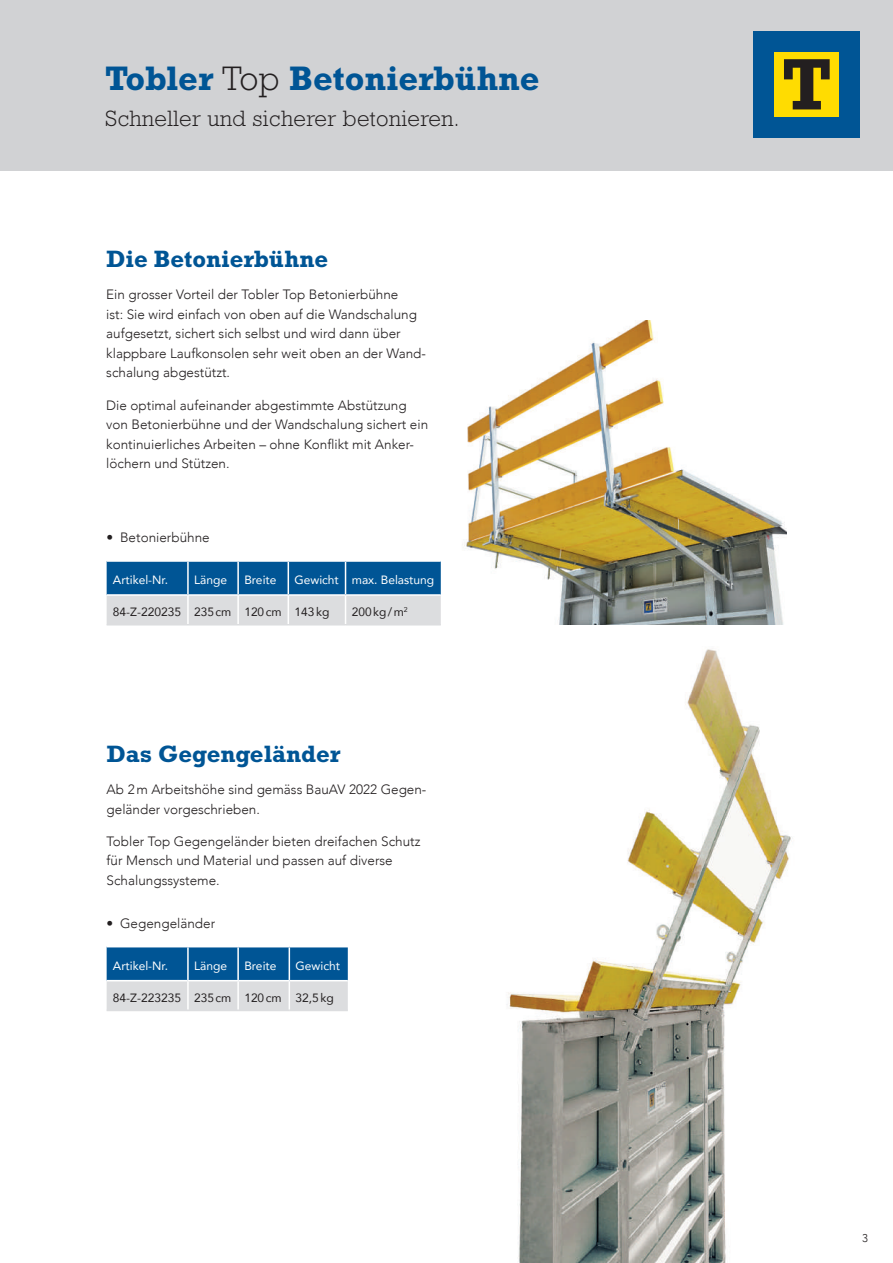
<style>
.page{position:relative;width:893px;height:1263px;background:#fff}
.page>*{position:absolute;margin:0;border:0;box-sizing:border-box;transform-origin:0 0}
.t1{font:700 34.5px "Rockwell Std";color:#005595}
.t2{font:700 24px "Rockwell Std";color:#005595}
.t3{font:300 22.5px "Rockwell Std";letter-spacing:.02em;color:#231f20}
.t4{font:300 13.5px/19.5px "Avenir";color:#231f20}
.t5{font:12px "Avenir";color:#fff}
.t6{font:12px "Avenir";color:#231f20}
.t7{font:300 11.25px "Avenir";color:#231f20}
.s1{font-weight:300;color:#231f20}
</style>
<div class="page">
<div style="left:0;top:0;width:893px;height:170px;background:#d1d2d4"></div>
<img style="left:463px;top:320px;width:324px;height:305px">
<img style="left:506px;top:649px;width:285px;height:613px">
<svg style="left:107px;top:947px;width:241px;height:63px;background:#6e99bb"></svg>
<hr style="left:107px;top:1010px;width:81px;height:1px;background:#dcdddf">
<hr style="left:188px;top:1010px;width:50px;height:1px;background:#dcdddf">
<hr style="left:238px;top:1010px;width:51px;height:1px;background:#dcdddf">
<hr style="left:289px;top:1010px;width:59px;height:1px;background:#dcdddf">
<svg style="left:107px;top:561px;width:334px;height:63px;background:#6d99ba"></svg>
<hr style="left:107px;top:624px;width:81px;height:1px;background:#dcdddf">
<hr style="left:188px;top:624px;width:50px;height:1px;background:#dcdddf">
<hr style="left:238px;top:624px;width:50px;height:1px;background:#dcdddf">
<hr style="left:288px;top:624px;width:58px;height:1px;background:#dcdddf">
<hr style="left:346px;top:624px;width:95px;height:1px;background:#dcdddf">
<hr style="left:187px;top:562px;width:2px;height:32px;background:#fff">
<hr style="left:237px;top:562px;width:2px;height:32px;background:#fff">
<hr style="left:288px;top:562px;width:1px;height:32px;background:#fff">
<hr style="left:345px;top:562px;width:1px;height:32px;background:#fff">
<div style="left:753px;top:31px;width:107px;height:107px;background:#005595"></div>
<div style="left:774px;top:52px;width:65px;height:65px;background:#ffdc01"></div>
<svg style="left:784px;top:59px;width:46px;height:50px"></svg>
<h1 class="t1" style="left:105px;top:58px;width:436px">Tobler <span class="s1">Top</span> Betonierbühne</h1>
<h3 class="t3" style="left:105px;top:105px;width:356px">Schneller und sicherer betonieren.</h3>
<h2 class="t2" style="left:106px;top:245px;width:223px">Die Betonierbühne</h2>
<p class="t4" style="left:106px;top:285px;width:321px">Ein grosser Vorteil der Tobler Top Betonierbühne<br>ist: Sie wird einfach von oben auf die Wandschalung aufgesetzt, sichert sich selbst und wird dann über klappbare Laufkonsolen sehr weit oben an der Wand&shy;schalung abgestützt.</p>
<p class="t4" style="left:106px;top:395px;width:323px">Die optimal aufeinander abgestimmte Abstützung von Betonierbühne und der Wandschalung sichert ein kontinuierliches Arbeiten – ohne Konflikt mit Anker&shy;löchern und Stützen.</p>
<p class="t4" style="left:107px;top:528px;width:105px">• Betonierbühne</p>
<p class="t5" style="left:113px;top:570px;width:57px">Artikel-Nr.</p>
<p class="t5" style="left:194px;top:570px;width:34px">Länge</p>
<p class="t5" style="left:244px;top:570px;width:34px">Breite</p>
<p class="t5" style="left:295px;top:570px;width:141px">Gewicht max. Belastung</p>
<p class="t6" style="left:113px;top:602px;width:218px">84-Z-220235 235cm 120cm 143kg</p>
<p class="t6" style="left:352px;top:602px;width:57px">200kg/m<sup>2</sup></p>
<h2 class="t2" style="left:107px;top:739px;width:236px">Das Gegengeländer</h2>
<p class="t4" style="left:107px;top:780px;width:321px">Ab 2m Arbeitshöhe sind gemäss BauAV 2022 Gegen&shy;geländer vorgeschrieben.</p>
<p class="t4" style="left:107px;top:831px;width:315px">Tobler Top Gegengeländer bieten dreifachen Schutz für Mensch und Material und passen auf diverse<br>Schalungssysteme.</p>
<p class="t4" style="left:107px;top:914px;width:110px">• Gegengeländer</p>
<p class="t5" style="left:113px;top:956px;width:57px">Artikel-Nr.</p>
<p class="t5" style="left:194px;top:956px;width:34px">Länge</p>
<p class="t5" style="left:244px;top:956px;width:34px">Breite</p>
<p class="t5" style="left:296px;top:956px;width:46px">Gewicht</p>
<p class="t6" style="left:113px;top:988px;width:222px">84-Z-223235 235cm 120cm 32,5kg</p>
<p class="t7" style="left:862px;top:1231px;width:7px">3</p>
</div>
